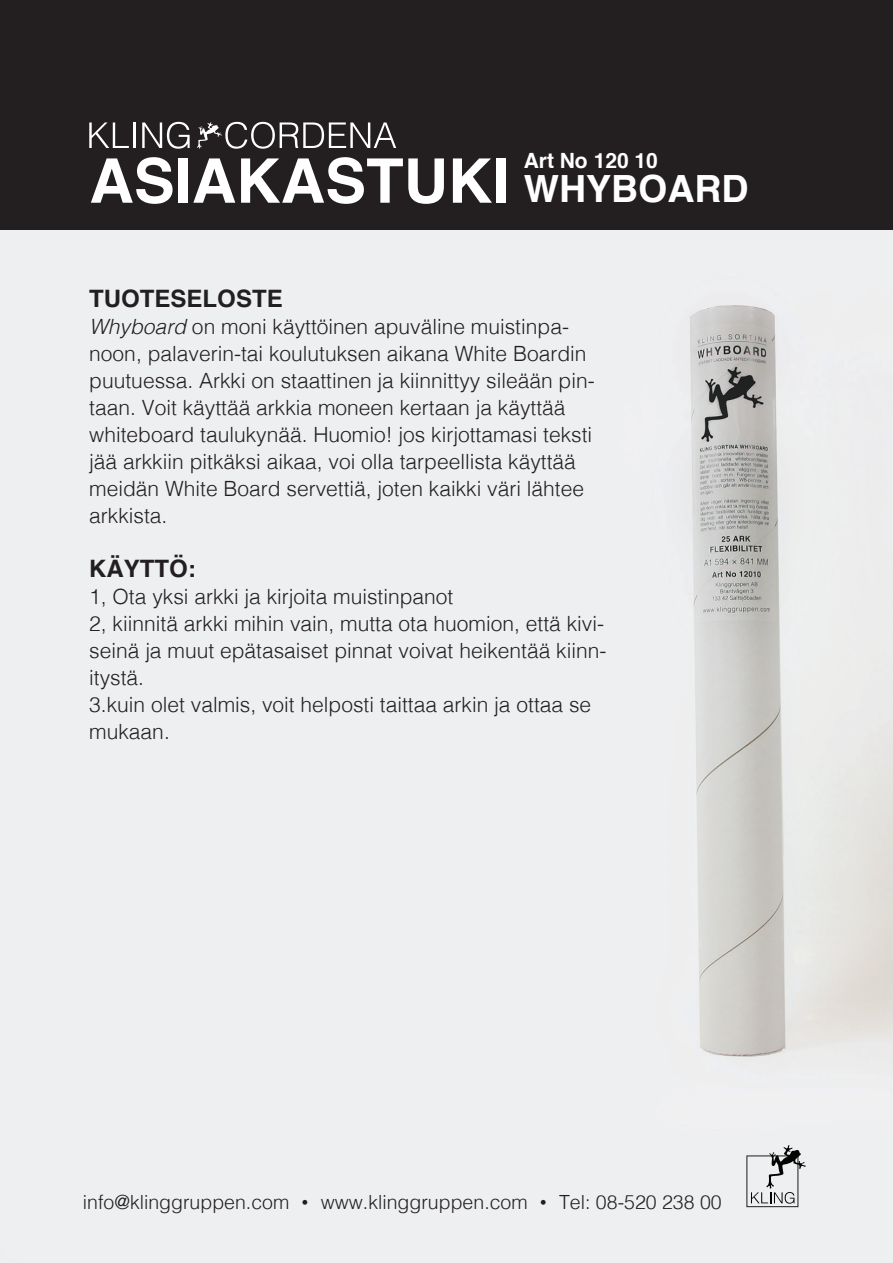
<style>
.page{position:relative;width:893px;height:1263px;background:#fff}
.page>*{position:absolute;margin:0;border:0;box-sizing:border-box;transform-origin:0 0}
.t1{font:700 61.5px "Helvetica";color:#fff}
.t2{font:700 37.5px "Helvetica";color:#fff}
.t3{font:700 24px "Helvetica";color:#231f20}
.t4{font:300 21px/27px "Helvetica";color:#231f20}
.t5{font:700 21px "Helvetica";color:#fff}
.t6{font:300 19.5px "Helvetica";color:#231f20}
.s1{font-style:italic}
.s2{font-family:"Gill Sans"}
</style>
<div class="page">
<img style="left:0;top:230px;width:893px;height:1033px">
<div style="left:0;top:0;width:893px;height:230px;background:#231f20"></div>
<svg style="left:746px;top:1145px;width:60px;height:62px;background:#c2c4c5"></svg>
<svg style="left:89px;top:122px;width:40px;height:26px"></svg>
<hr style="left:133px;top:122px;width:3px;height:26px;background:#fff">
<svg style="left:142px;top:122px;width:48px;height:27px"></svg>
<svg style="left:197px;top:122px;width:199px;height:27px"></svg>
<h1 class="t1" style="left:89px;top:131px;width:422px">ASIAKASTUKI</h1>
<p class="t5" style="left:524px;top:143px;width:136px">Art No 120 10</p>
<h2 class="t2" style="left:524px;top:159px;width:226px">WHYBOARD</h2>
<p class="t3" style="left:89px;top:280px;width:195px">TUOTESELOSTE</p>
<p class="t4" style="left:89px;top:312px;width:507px"><span class="s1">Whyboard</span> on moni käyttöinen apuväline muistinpa&shy;noon, palaverin-tai koulutuksen aikana White Boardin puutuessa. Arkki on staattinen ja kiinnittyy sileään pin&shy;taan. Voit käyttää arkkia moneen kertaan ja käyttää whiteboard taulukynää. Huomio! jos kirjottamasi teksti jää arkkiin pitkäksi aikaa, voi olla tarpeellista käyttää meidän White Board servettiä, joten kaikki väri lähtee arkkista.</p>
<p class="t3" style="left:89px;top:550px;width:108px">KÄYTTÖ:</p>
<p class="t4" style="left:89px;top:582px;width:519px">1, Ota yksi arkki ja kirjoita muistinpanot<br>2, kiinnitä arkki mihin vain, mutta ota huomion, että kivi&shy;seinä ja muut epätasaiset pinnat voivat heikentää kiinn&shy;itystä.<br>3.kuin olet valmis, voit helposti taittaa arkin ja ottaa se mukaan.</p>
<p class="t6" style="left:83px;top:1185px;width:640px">info@klinggruppen.com <span class="s2">•</span> www.klinggruppen.com <span class="s2">•</span> Tel: 08-520 238 00</p>
</div>
